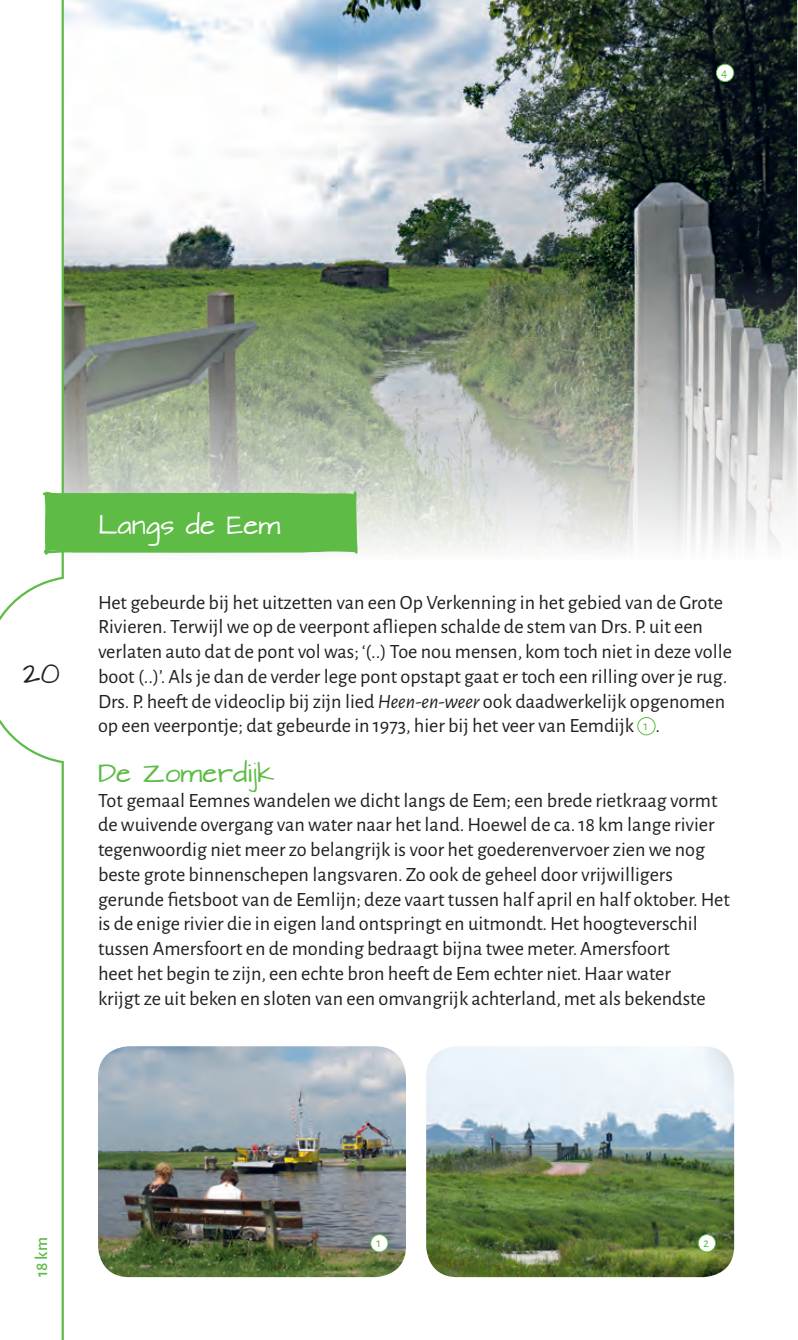
<style>
.page{position:relative;width:798px;height:1340px;background:#fff}
.page>*{position:absolute;margin:0;border:0;box-sizing:border-box;transform-origin:0 0}
.t1{font:24.75px "Architects Daughter";color:#231f20}
.TK{font:22.5px "Architects Daughter";color:#5dbb46}
.k2_kop_route{font:22.5px "Architects Daughter";color:#fff}
.PT{font:20.25px/24.8px "Alegreya Sans";color:#231f20}
.t2{font:500 17.55px "Alegreya Sans";color:#5dbb46}
.PT-2{font:13.05px "Alegreya Sans";color:#5dbb46}
.s1{font-style:italic}
</style>
<div class="page">
<img style="left:65px;top:0;width:731px;height:554px">
<img style="left:98px;top:1046px;width:308px;height:231px">
<img style="left:426px;top:1046px;width:307px;height:231px">
<svg style="left:0;top:0;width:65px;height:1339px"></svg>
<svg style="left:43px;top:491px;width:314px;height:64px;background:#67be52"></svg>
<div style="left:637px;top:717px;width:18px;height:18px;border:1px solid #5dbb46;border-radius:50%"></div>
<div style="left:716px;top:64px;width:17px;height:18px;background:#fff;border-radius:50%"></div>
<div style="left:715px;top:64px;width:18px;height:18px;border:1px solid #5dbb46;border-radius:50%"></div>
<div style="left:370px;top:1234px;width:18px;height:17px;background:#fff;border-radius:50%"></div>
<div style="left:370px;top:1234px;width:18px;height:18px;border:1px solid #5dbb46;border-radius:50%"></div>
<div style="left:698px;top:1234px;width:17px;height:17px;background:#fff;border-radius:50%"></div>
<div style="left:697px;top:1234px;width:18px;height:18px;border:1px solid #5dbb46;border-radius:50%"></div>
<p class="PT-2" style="left:721px;top:63px;width:8px">4</p>
<p class="t1" style="left:23px;top:659px;width:39px">20</p>
<p class="k2_kop_route" style="left:98px;top:513px;width:184px">Langs de Eem</p>
<p class="PT" style="left:98px;top:588px;width:635px">Het gebeurde bij het uitzetten van een Op Verkenning in het gebied van de Grote Rivieren. Terwijl we op de veerpont afliepen schalde de stem van Drs. P. uit een verlaten auto dat de pont vol was; ‘(..) Toe nou mensen, kom toch niet in deze volle boot (..)’. Als je dan de verder lege pont opstapt gaat er toch een rilling over je rug.<br>Drs. P. heeft de videoclip bij zijn lied <span class="s1">Heen-en-weer</span> ook daadwerkelijk opgenomen op een veerpontje; dat gebeurde in 1973, hier bij het veer van Eemdijk</p>
<p class="PT-2" style="left:643px;top:716px;width:6px">1</p>
<p class="PT" style="left:655px;top:712px;width:6px">.</p>
<p class="TK" style="left:98px;top:761px;width:178px">De Zomerdijk</p>
<p class="PT" style="left:98px;top:786px;width:633px">Tot gemaal Eemnes wandelen we dicht langs de Eem; een brede rietkraag vormt de wuivende overgang van water naar het land. Hoewel de ca. 18 km lange rivier tegenwoordig niet meer zo belangrijk is voor het goederenvervoer zien we nog beste grote binnenschepen langsvaren. Zo ook de geheel door vrijwilligers gerunde fietsboot van de Eemlijn; deze vaart tussen half april en half oktober. Het is de enige rivier die in eigen land ontspringt en uitmondt. Het hoogteverschil tussen Amersfoort en de monding bedraagt bijna twee meter. Amersfoort<br>heet het begin te zijn, een echte bron heeft de Eem echter niet. Haar water<br>krijgt ze uit beken en sloten van een omvangrijk achterland, met als bekendste</p>
<p class="t2" style="left:29px;top:1277px;width:41px;rotate:-90deg">18 km</p>
<p class="PT-2" style="left:376px;top:1233px;width:6px">1</p>
<p class="PT-2" style="left:703px;top:1233px;width:7px">2</p>
</div>
